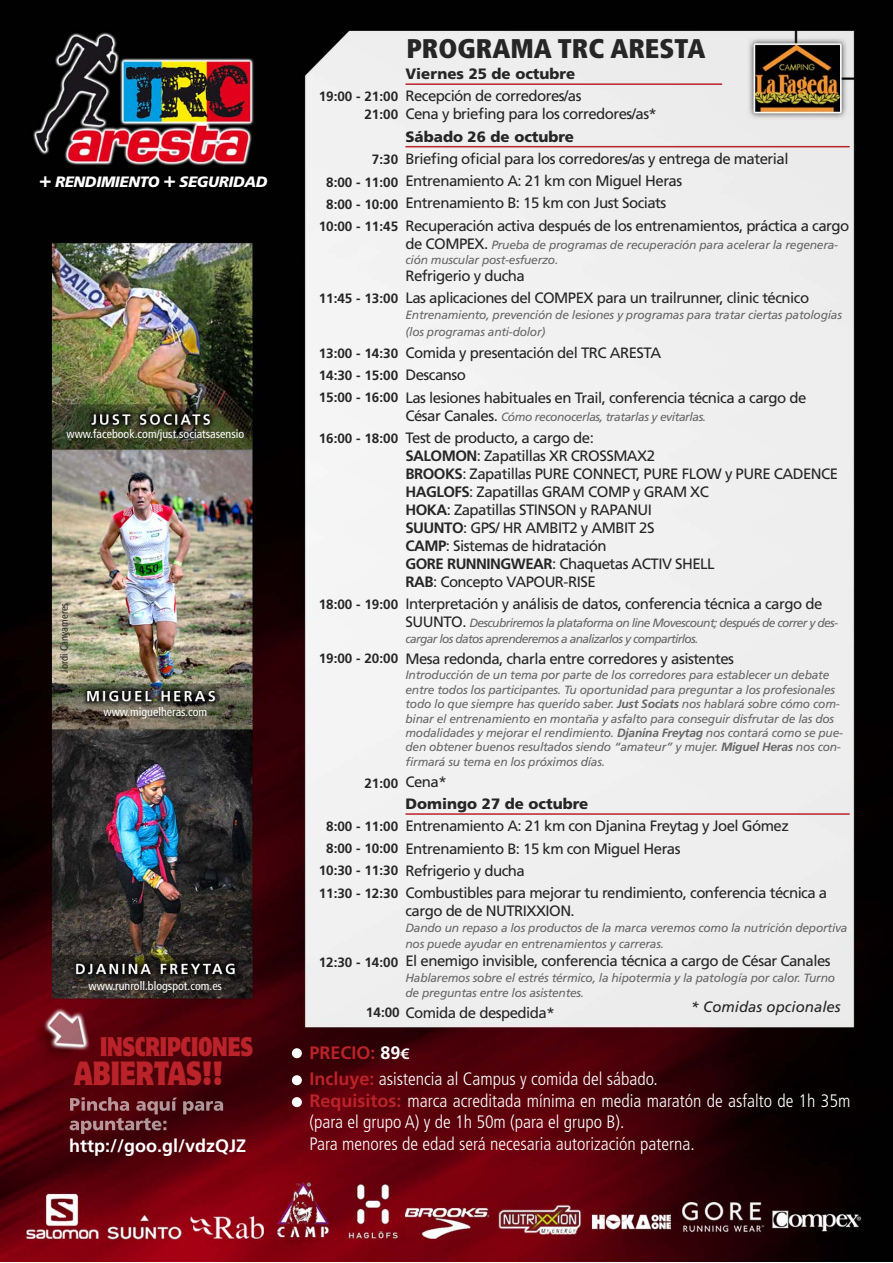
<style>
.page{position:relative;width:893px;height:1263px;background:#fff}
.page>*{position:absolute;margin:0;border:0;box-sizing:border-box;transform-origin:0 0}
.t1{font:condensed 30px "Motter Corpus Std";color:#ba2329}
.t2{font:900 condensed 27px "Frutiger LT Std";color:#272627}
.t3{font:condensed 24px "Motter Corpus Std";color:#ba2329}
.t4{font:300 condensed 18px/21.6px "Frutiger LT Std";color:#fff}
.t5{font:700 18px "Frutiger LT Std";color:#fff}
.t6{font:15px/18px "Frutiger LT Std";letter-spacing:-.035em;color:#272627}
.t7{font:900 15px "Frutiger LT Std";color:#272627}
.t8{font:italic 900 15px "Frutiger LT Std";letter-spacing:-.02em;color:#fff}
.t9{font:italic 15px "Frutiger LT Std";color:#272627}
.t10{font:700 13.5px/22.2px "Frutiger LT Std";color:#272627;text-align:right}
.t11{font:italic 12px/14.4px "Frutiger LT Std";letter-spacing:-.02em;color:#686768}
.t12{font:italic 12px/15.8px "Frutiger LT Std";letter-spacing:-.055em;color:#686768}
.t13{font:condensed 12px "Frutiger LT Std";color:#fff}
.t14{font:condensed 10.5px "Frutiger LT Std";color:#272627}
.s1{font-weight:700;font-size:21px}
.s2{font-style:normal;font-size:15px;color:#272627}
.s3{font-weight:700}
.s4{font-weight:700;font-stretch:normal;color:#ba2329}
.s5{font-weight:700;font-stretch:normal}
.s6{font-weight:700;font-stretch:normal;font-size:15px}
</style>
<div class="page">
<img style="left:0;top:0;width:893px;height:1262px">
<hr style="left:405px;top:83px;width:317px;height:2px;background:#ba2329">
<hr style="left:405px;top:146px;width:445px;height:1px;background:#ba2329">
<hr style="left:405px;top:813px;width:445px;height:2px;background:#ba2329">
<div style="left:292px;top:1048px;width:10px;height:10px;background:#fff;border-radius:50%"></div>
<div style="left:292px;top:1075px;width:10px;height:10px;background:#fff;border-radius:50%"></div>
<div style="left:292px;top:1097px;width:10px;height:10px;background:#fff;border-radius:50%"></div>
<img style="left:70px;top:1097px;width:153px;height:17px">
<img style="left:70px;top:1118px;width:96px;height:16px">
<p class="t8" style="left:39px;top:173px;width:230px"><span class="s1">+</span> RENDIMIENTO <span class="s1">+</span> SEGURIDAD</p>
<p class="t13" style="left:66px;top:429px;width:179px">www.facebook.com/just.sociatsasensio</p>
<p class="t14" style="left:60px;top:673px;width:71px;rotate:-90deg">Jordi Canyameres</p>
<p class="t13" style="left:103px;top:707px;width:105px">www.miguelheras.com</p>
<p class="t13" style="left:89px;top:981px;width:135px">www.runroll.blogspot.com.es</p>
<h3 class="t3" style="left:100px;top:1034px;width:154px">INSCRIPCIONES</h3>
<h1 class="t1" style="left:74px;top:1057px;width:150px">ABIERTAS!!</h1>
<p class="t5" style="left:69px;top:1138px;width:179px">http://goo.gl/vdzQJZ</p>
<h2 class="t2" style="left:406px;top:33px;width:300px">PROGRAMA TRC ARESTA</h2>
<p class="t7" style="left:405px;top:68px;width:171px">Viernes 25 de octubre</p>
<p class="t6" style="left:405px;top:88px;width:253px">Recepción de corredores/as<br>Cena y briefing para los corredores/as*</p>
<p class="t7" style="left:405px;top:130px;width:170px">Sábado 26 de octubre</p>
<p class="t6" style="left:405px;top:149px;width:445px;line-height:22.2px">Briefing oficial para los corredores/as y entrega de material Entrenamiento A: 21 km con Miguel Heras<br>Entrenamiento B: 15 km con Just Sociats<br>Recuperación activa después de los entrenamientos, práctica a cargo</p>
<p class="t11" style="left:405px;top:238px;width:434px;line-height:15.8px"><span class="s2">de COMPEX.</span> Prueba de programas de recuperación para acelerar la regenera&shy;ción muscular post-esfuerzo.</p>
<p class="t6" style="left:405px;top:266px;width:405px;line-height:22.2px">Refrigerio y ducha<br>Las aplicaciones del COMPEX para un trailrunner, clinic técnico</p>
<p class="t11" style="left:405px;top:308px;width:438px;line-height:16.6px">Entrenamiento, prevención de lesiones y programas para tratar ciertas patologías (los programas anti-dolor)</p>
<p class="t6" style="left:405px;top:343px;width:402px;line-height:22.2px">Comida y presentación del TRC ARESTA<br>Descanso<br>Las lesiones habituales en Trail, conferencia técnica a cargo de</p>
<p class="t11" style="left:405px;top:410px;width:302px"><span class="s2">César Canales.</span> Cómo reconocerlas, tratarlas y evitarlas.</p>
<p class="t6" style="left:405px;top:430px;width:434px">Test de producto, a cargo de:<br><span class="s3">SALOMON</span>: Zapatillas XR CROSSMAX2<br><span class="s3">BROOKS</span>: Zapatillas PURE CONNECT, PURE FLOW y PURE CADENCE <span class="s3">HAGLOFS</span>: Zapatillas GRAM COMP y GRAM XC<br><span class="s3">HOKA</span>: Zapatillas STINSON y RAPANUI<br><span class="s3">SUUNTO</span>: GPS/ HR AMBIT2 y AMBIT 2S<br><span class="s3">CAMP</span>: Sistemas de hidratación<br><span class="s3">GORE RUNNINGWEAR</span>: Chaquetas ACTIV SHELL<br><span class="s3">RAB</span>: Concepto VAPOUR-RISE</p>
<p class="t6" style="left:405px;top:596px;width:418px">Interpretación y análisis de datos, conferencia técnica a cargo de</p>
<p class="t12" style="left:405px;top:616px;width:434px"><span class="s2">SUUNTO.</span> Descubriremos la plataforma on line Movescount; después de correr y des&shy;cargar los datos aprenderemos a analizarlos y compartirlos.</p>
<p class="t6" style="left:405px;top:651px;width:330px">Mesa redonda, charla entre corredores y asistentes</p>
<p class="t11" style="left:405px;top:669px;width:439px">Introducción de un tema por parte de los corredores para establecer un debate entre todos los participantes. Tu oportunidad para preguntar a los profesionales todo lo que siempre has querido saber. <span class="s3">Just Sociats</span> nos hablará sobre cómo com&shy;binar el entrenamiento en montaña y asfalto para conseguir disfrutar de las dos modalidades y mejorar el rendimiento. <span class="s3">Djanina Freytag</span> nos contará como se pue&shy;den obtener buenos resultados siendo “amateur” y mujer. <span class="s3">Miguel Heras</span> nos con&shy;firmará su tema en los próximos días.</p>
<p class="t6" style="left:405px;top:774px;width:43px">Cena*</p>
<p class="t7" style="left:405px;top:798px;width:184px">Domingo 27 de octubre</p>
<p class="t6" style="left:405px;top:816px;width:423px;line-height:22.2px">Entrenamiento A: 21 km con Djanina Freytag y Joel Gómez Entrenamiento B: 15 km con Miguel Heras<br>Refrigerio y ducha<br>Combustibles para mejorar tu rendimiento, conferencia técnica a</p>
<p class="t6" style="left:405px;top:903px;width:171px">cargo de de NUTRIXXION.</p>
<p class="t11" style="left:405px;top:920px;width:444px;line-height:16.6px">Dando un repaso a los productos de la marca veremos como la nutrición deportiva nos puede ayudar en entrenamientos y carreras.</p>
<p class="t6" style="left:405px;top:953px;width:427px">El enemigo invisible, conferencia técnica a cargo de César Canales</p>
<p class="t11" style="left:405px;top:972px;width:431px">Hablaremos sobre el estrés térmico, la hipotermia y la patología por calor. Turno de preguntas entre los asistentes.</p>
<p class="t6" style="left:405px;top:1004px;width:151px">Comida de despedida*</p>
<p class="t10" style="left:319px;top:89px;width:81px;line-height:18.1px">19:00 - 21:00<br>21:00</p>
<p class="t10" style="left:319px;top:150px;width:81px">7:30<br>8:00 - 11:00<br>8:00 - 10:00<br>10:00 - 11:45</p>
<p class="t10" style="left:319px;top:288px;width:81px">11:45 - 13:00</p>
<p class="t10" style="left:319px;top:343px;width:81px;text-align:justify">13:00 - 14:30<br>14:30 - 15:00<br>15:00 - 16:00</p>
<p class="t10" style="left:319px;top:428px;width:81px">16:00 - 18:00</p>
<p class="t10" style="left:319px;top:594px;width:81px">18:00 - 19:00</p>
<p class="t10" style="left:319px;top:648px;width:81px">19:00 - 20:00</p>
<p class="t10" style="left:364px;top:774px;width:35px">21:00</p>
<p class="t10" style="left:319px;top:816px;width:81px;text-align:center">8:00 - 11:00<br>8:00 - 10:00<br>10:30 - 11:30<br>11:30 - 12:30</p>
<p class="t10" style="left:319px;top:952px;width:81px">12:30 - 14:00</p>
<p class="t9" style="left:691px;top:1001px;width:152px">* Comidas opcionales</p>
<p class="t10" style="left:366px;top:1002px;width:35px">14:00</p>
<p class="t4" style="left:309px;top:1042px;width:350px;line-height:25.8px"><span class="s4">PRECIO:</span> <span class="s5">89</span><span class="s6">€<br></span><span class="s4">Incluye:</span> asistencia al Campus y comida del sábado.</p>
<p class="t4" style="left:309px;top:1091px;width:542px"><span class="s4">Requisitos:</span> marca acreditada mínima en media maratón de asfalto de 1h 35m (para el grupo A) y de 1h 50m (para el grupo B).<br>Para menores de edad será necesaria autorización paterna.</p>
</div>
